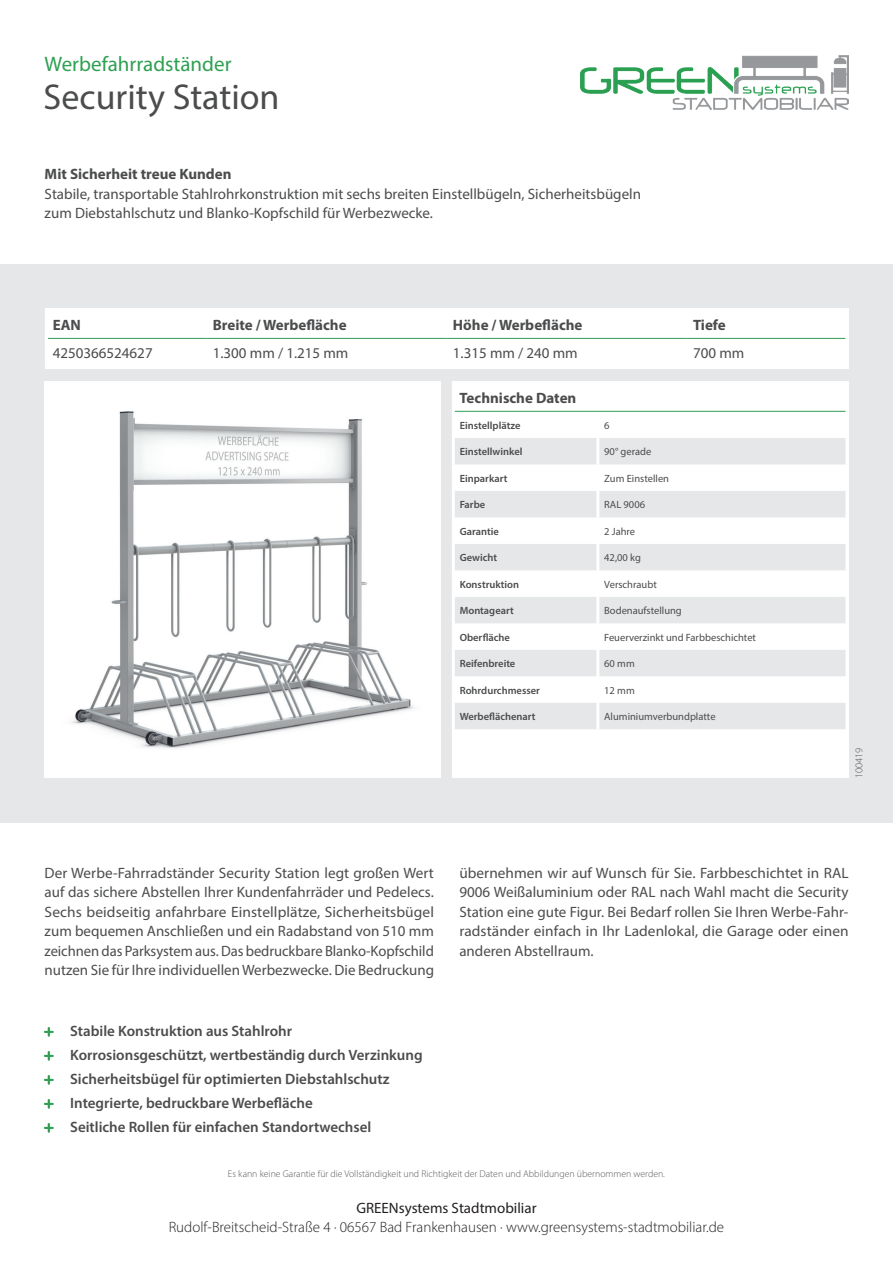
<style>
.page{position:relative;width:893px;height:1263px;background:#fff}
.page>*{position:absolute;margin:0;border:0;box-sizing:border-box;transform-origin:0 0}
.t1{font:36px "Myriad Pro";color:#4b4c4d}
.t2{font:21px "Myriad Pro";color:#2da051}
.t3{font:15px/19.5px "Myriad Pro";color:#4b4c4d;text-align:justify}
.t4{font:600 15px/24px "Myriad Pro";color:#4b4c4d}
.t5{font:300 15px "Myriad Pro";color:#231f20}
.t6{font:700 15px "Myriad Pro";color:#4b4c4d}
.t7{font:15px "Myriad Pro";color:#231f20}
.t8{font:600 10.5px "Myriad Pro";color:#4b4c4d}
.t9{font:10.5px "Myriad Pro";color:#4b4c4d}
.t10{font:300 10.5px "Myriad Pro";color:#57585a}
.t11{font:300 9.75px "Myriad Pro";color:#57585a}
</style>
<div class="page">
<div style="left:0;top:264px;width:893px;height:559px;background:#e6e7e9"></div>
<div style="left:45px;top:382px;width:396px;height:396px;background:#fff"></div>
<img style="left:580px;top:55px;width:268px;height:54px">
<div style="left:45px;top:309px;width:803px;height:60px;background:#fff"></div>
<svg style="left:48px;top:337px;width:797px;height:1px"></svg>
<hr style="left:205px;top:309px;width:3px;height:29px;background:#fff">
<hr style="left:445px;top:309px;width:3px;height:29px;background:#fff">
<hr style="left:685px;top:309px;width:3px;height:29px;background:#fff">
<hr style="left:48px;top:338px;width:158px;height:1px;background:#2da051">
<hr style="left:206px;top:338px;width:241px;height:1px;background:#2da051">
<hr style="left:447px;top:338px;width:240px;height:1px;background:#2da051">
<hr style="left:687px;top:338px;width:158px;height:1px;background:#2da051">
<div style="left:452px;top:382px;width:396px;height:396px;background:#fff"></div>
<svg style="left:455px;top:410px;width:390px;height:1px"></svg>
<svg style="left:455px;top:438px;width:390px;height:291px;fill:#e6e7e9"></svg>
<hr style="left:596px;top:382px;width:3px;height:29px;background:#fff">
<hr style="left:596px;top:438px;width:3px;height:26px;background:#fff">
<hr style="left:596px;top:464px;width:3px;height:27px;background:#fff">
<hr style="left:596px;top:491px;width:3px;height:26px;background:#fff">
<hr style="left:596px;top:517px;width:3px;height:27px;background:#fff">
<hr style="left:596px;top:544px;width:3px;height:26px;background:#fff">
<hr style="left:596px;top:570px;width:3px;height:27px;background:#fff">
<hr style="left:596px;top:597px;width:3px;height:26px;background:#fff">
<hr style="left:596px;top:623px;width:3px;height:27px;background:#fff">
<hr style="left:596px;top:650px;width:3px;height:26px;background:#fff">
<hr style="left:596px;top:676px;width:3px;height:27px;background:#fff">
<hr style="left:596px;top:703px;width:3px;height:26px;background:#fff">
<hr style="left:455px;top:411px;width:143px;height:1px;background:#2da051">
<hr style="left:598px;top:411px;width:247px;height:1px;background:#2da051">
<img style="left:71px;top:411px;width:344px;height:338px">
<svg style="left:44px;top:1027px;width:10px;height:10px"></svg>
<svg style="left:44px;top:1051px;width:10px;height:10px"></svg>
<svg style="left:44px;top:1075px;width:10px;height:10px"></svg>
<svg style="left:44px;top:1099px;width:10px;height:10px"></svg>
<svg style="left:44px;top:1123px;width:10px;height:10px"></svg>
<h2 class="t2" style="left:45px;top:51px;width:188px">Werbefahrradständer</h2>
<h1 class="t1" style="left:44px;top:75px;width:237px">Security Station</h1>
<p class="t6" style="left:45px;top:164px;width:188px">Mit Sicherheit treue Kunden</p>
<p class="t3" style="left:45px;top:184px;width:598px">Stabile, transportable Stahlrohrkonstruktion mit sechs breiten Einstellbügeln, Sicherheitsbügeln zum Diebstahlschutz und Blanko-Kopfschild für Werbezwecke.</p>
<p class="t6" style="left:53px;top:315px;width:30px">EAN</p>
<p class="t6" style="left:213px;top:315px;width:135px">Breite / Werbefläche</p>
<p class="t6" style="left:453px;top:315px;width:131px">Höhe / Werbefläche</p>
<p class="t6" style="left:693px;top:315px;width:34px">Tiefe</p>
<p class="t3" style="left:53px;top:343px;width:102px">4250366524627</p>
<p class="t3" style="left:213px;top:343px;width:137px">1.300 mm / 1.215 mm</p>
<p class="t3" style="left:453px;top:343px;width:126px">1.315 mm / 240 mm</p>
<p class="t3" style="left:693px;top:343px;width:53px">700 mm</p>
<p class="t6" style="left:460px;top:388px;width:118px">Technische Daten</p>
<p class="t8" style="left:460px;top:418px;width:62px">Einstellplätze</p>
<p class="t9" style="left:604px;top:419px;width:7px">6</p>
<p class="t8" style="left:460px;top:445px;width:64px">Einstellwinkel</p>
<p class="t9" style="left:604px;top:445px;width:49px">90° gerade</p>
<p class="t8" style="left:460px;top:471px;width:49px">Einparkart</p>
<p class="t9" style="left:604px;top:472px;width:66px">Zum Einstellen</p>
<p class="t8" style="left:460px;top:498px;width:27px">Farbe</p>
<p class="t9" style="left:604px;top:498px;width:42px">RAL 9006</p>
<p class="t8" style="left:460px;top:524px;width:41px">Garantie</p>
<p class="t9" style="left:604px;top:525px;width:32px">2 Jahre</p>
<p class="t8" style="left:460px;top:551px;width:39px">Gewicht</p>
<p class="t9" style="left:604px;top:551px;width:38px">42,00 kg</p>
<p class="t8" style="left:460px;top:577px;width:61px">Konstruktion</p>
<p class="t9" style="left:604px;top:578px;width:54px">Verschraubt</p>
<p class="t8" style="left:460px;top:604px;width:56px">Montageart</p>
<p class="t9" style="left:604px;top:604px;width:79px">Bodenaufstellung</p>
<p class="t8" style="left:460px;top:630px;width:52px">Oberfläche</p>
<p class="t9" style="left:604px;top:630px;width:153px">Feuerverzinkt und Farbbeschichtet</p>
<p class="t8" style="left:460px;top:657px;width:57px">Reifenbreite</p>
<p class="t9" style="left:604px;top:657px;width:32px">60 mm</p>
<p class="t8" style="left:460px;top:683px;width:82px">Rohrdurchmesser</p>
<p class="t9" style="left:604px;top:683px;width:32px">12 mm</p>
<p class="t8" style="left:460px;top:710px;width:77px">Werbeflächenart</p>
<p class="t9" style="left:604px;top:710px;width:113px">Aluminiumverbundplatte</p>
<p class="t10" style="left:853px;top:778px;width:32px;rotate:-90deg">100419</p>
<p class="t3" style="left:45px;top:863px;width:391px">Der Werbe-Fahrradständer Security Station legt großen Wert auf das sichere Abstellen Ihrer Kundenfahrräder und Pedelecs.<br>Sechs beidseitig anfahrbare Einstellplätze, Sicherheitsbügel zum bequemen Anschließen und ein Radabstand von 510 mm zeichnen das Parksystem aus. Das bedruckbare Blanko-Kopfschild nutzen Sie für Ihre individuellen Werbezwecke. Die Bedruckung</p>
<p class="t3" style="left:459px;top:863px;width:391px">übernehmen wir auf Wunsch für Sie. Farbbeschichtet in RAL 9006 Weißaluminium oder RAL nach Wahl macht die Security Station eine gute Figur. Bei Bedarf rollen Sie Ihren Werbe-Fahr&shy;radständer einfach in Ihr Ladenlokal, die Garage oder einen anderen Abstellraum.</p>
<p class="t4" style="left:70px;top:1019px;width:354px">Stabile Konstruktion aus Stahlrohr Korrosionsgeschützt, wertbeständig durch Verzinkung Sicherheitsbügel für optimierten Diebstahlschutz Integrierte, bedruckbare Werbefläche<br>Seitliche Rollen für einfachen Standortwechsel</p>
<p class="t11" style="left:228px;top:1168px;width:439px">Es kann keine Garantie für die Vollständigkeit und Richtigkeit der Daten und Abbildungen übernommen werden.</p>
<p class="t7" style="left:356px;top:1199px;width:182px">GREENsystems Stadtmobiliar</p>
<p class="t5" style="left:169px;top:1218px;width:557px">Rudolf-Breitscheid-Straße 4 · 06567 Bad Frankenhausen · www.greensystems-stadtmobiliar.de</p>
</div>
